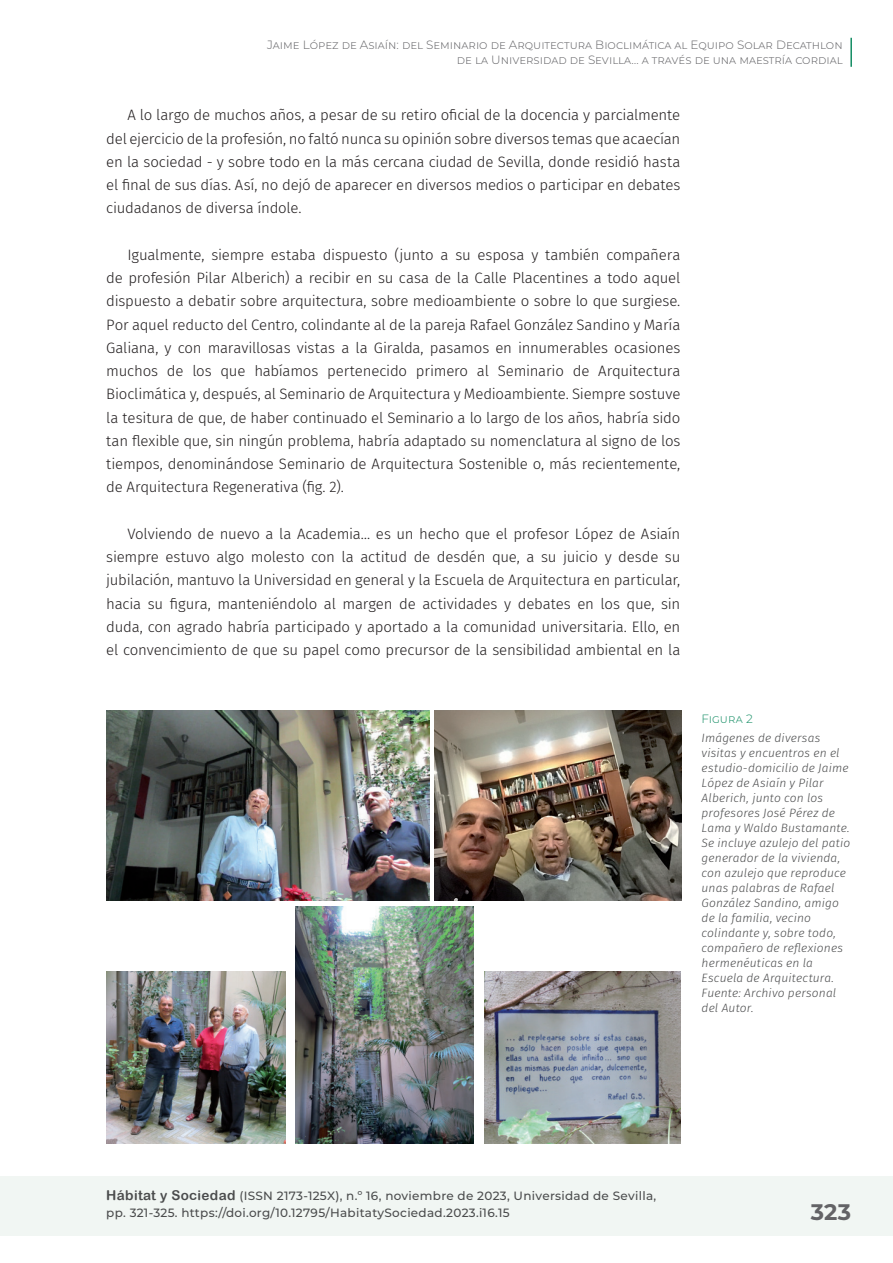
<style>
.page{position:relative;width:893px;height:1263px;background:#fff}
.page>*{position:absolute;margin:0;border:0;box-sizing:border-box;transform-origin:0 0}
.t1{font:700 22.5px "Montserrat";color:#636366}
._00_bsc{font:300 15px/23.2px "Fira Sans";letter-spacing:-.015em;color:#231f20;text-align:justify}
._91_Images_-_Title{font:italic 300 12px/15px "Fira Sans";letter-spacing:.01em;color:#4b4c4d}
.t2{font:500 12px/16.5px "Montserrat";letter-spacing:.025em;color:#4b4c4d}
.t3{font:300 12px/14.4px "Montserrat";color:#636366;text-align:right}
._90_Images_-_Number{font:300 12px "Montserrat";letter-spacing:-.005em;color:#148d64}
.s1{font-family:"Arial Rounded MT Bold";font-weight:400;font-size:13.5px}
</style>
<div class="page">
<div style="left:1px;top:1176px;width:892px;height:60px;background:#f1f6f3"></div>
<hr style="left:850px;top:38px;width:2px;height:29px;background:#148d64">
<img style="left:106px;top:711px;width:323px;height:189px">
<img style="left:434px;top:711px;width:248px;height:189px">
<img style="left:106px;top:971px;width:179px;height:173px">
<img style="left:484px;top:971px;width:196px;height:173px">
<img style="left:295px;top:906px;width:178px;height:238px">
<p class="t3" style="left:267px;top:38px;width:577px">Jaime López de Asiaín: del Seminario de Arquitectura Bioclimática al Equipo Solar Decathlon de la Universidad de Sevilla… a través de una maestría cordial</p>
<p class="_00_bsc" style="left:106px;top:103px;width:576px;text-indent:21px">A lo largo de muchos años, a pesar de su retiro oficial de la docencia y parcialmente del ejercicio de la profesión, no faltó nunca su opinión sobre diversos temas que acaecían en la sociedad - y sobre todo en la más cercana ciudad de Sevilla, donde residió hasta el final de sus días. Así, no dejó de aparecer en diversos medios o participar en debates ciudadanos de diversa índole.</p>
<p class="_00_bsc" style="left:106px;top:243px;width:576px;text-indent:21px">Igualmente, siempre estaba dispuesto (junto a su esposa y también compañera de profesión Pilar Alberich) a recibir en su casa de la Calle Placentines a todo aquel dispuesto a debatir sobre arquitectura, sobre medioambiente o sobre lo que surgiese.<br>Por aquel reducto del Centro, colindante al de la pareja Rafael González Sandino y María Galiana, y con maravillosas vistas a la Giralda, pasamos en innumerables ocasiones muchos de los que habíamos pertenecido primero al Seminario de Arquitectura Bioclimática y, después, al Seminario de Arquitectura y Medioambiente. Siempre sostuve la tesitura de que, de haber continuado el Seminario a lo largo de los años, habría sido tan flexible que, sin ningún problema, habría adaptado su nomenclatura al signo de los tiempos, denominándose Seminario de Arquitectura Sostenible o, más recientemente, de Arquitectura Regenerativa (fig. 2).</p>
<p class="_00_bsc" style="left:106px;top:522px;width:576px;text-indent:21px">Volviendo de nuevo a la Academia… es un hecho que el profesor López de Asiaín siempre estuvo algo molesto con la actitud de desdén que, a su juicio y desde su jubilación, mantuvo la Universidad en general y la Escuela de Arquitectura en particular, hacia su figura, manteniéndolo al margen de actividades y debates en los que, sin duda, con agrado habría participado y aportado a la comunidad universitaria. Ello, en el convencimiento de que su papel como precursor de la sensibilidad ambiental en la</p>
<p class="_90_Images_-_Number" style="left:702px;top:710px;width:53px">Figura 2</p>
<p class="_91_Images_-_Title" style="left:702px;top:730px;width:150px">Imágenes de diversas visitas y encuentros en el estudio-domicilio de Jaime<br>López de Asiaín y Pilar<br>Alberich, junto con los profesores José Pérez de<br>Lama y Waldo Bustamante.<br>Se incluye azulejo del patio generador de la vivienda, con azulejo que reproduce unas palabras de Rafael<br>González Sandino, amigo de la familia, vecino colindante y, sobre todo, compañero de reflexiones hermenéuticas en la<br>Escuela de Arquitectura.<br>Fuente: Archivo personal del Autor.</p>
<p class="t2" style="left:106px;top:1187px;width:551px"><span class="s1">Hábitat y Sociedad</span> (ISSN 2173-125X), n.º 16, noviembre de 2023, Universidad de Sevilla, pp. 321-325. https://doi.org/10.12795/HabitatySociedad.2023.i16.15</p>
<h1 class="t1" style="left:811px;top:1196px;width:42px">323</h1>
</div>
